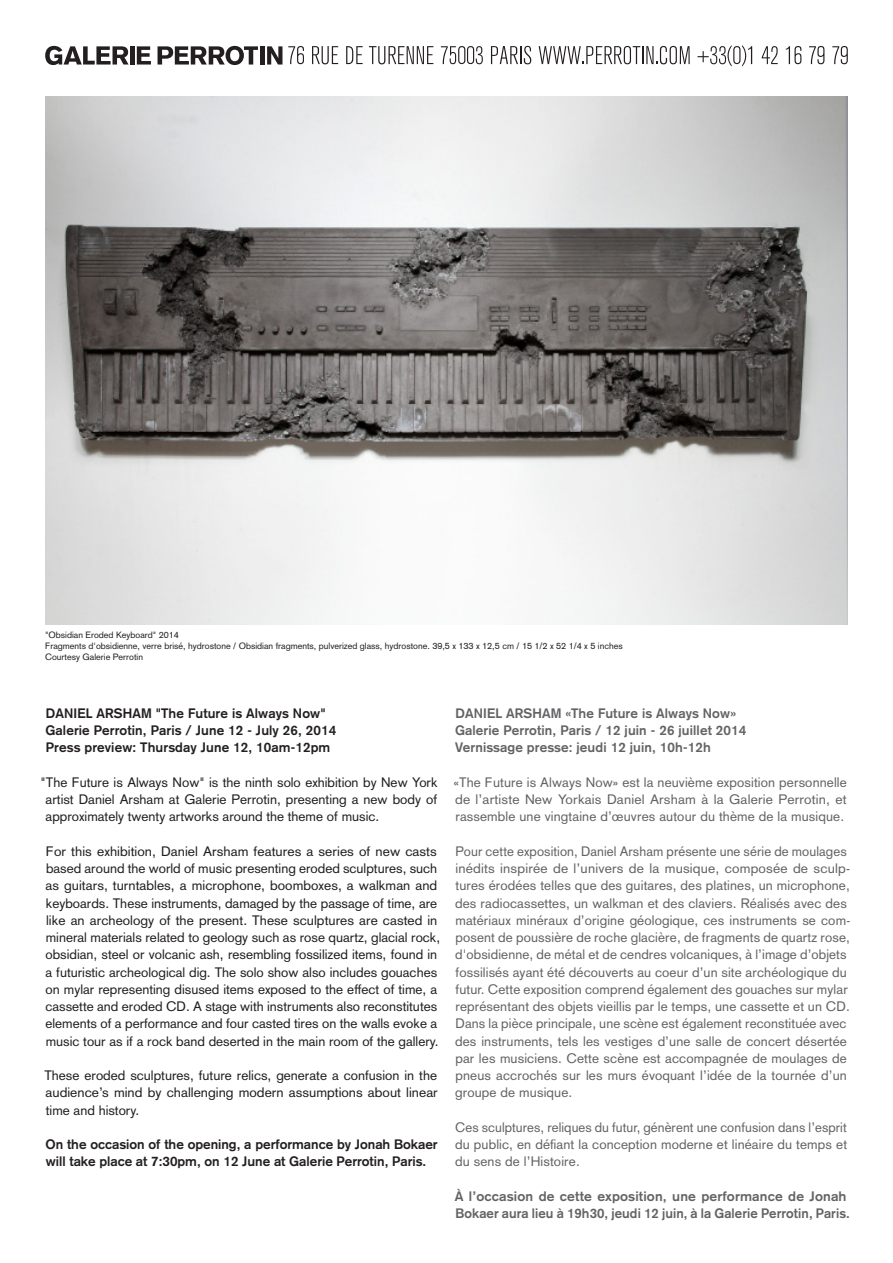
<style>
.page{position:relative;width:893px;height:1263px;background:#fff}
.page>*{position:absolute;margin:0;border:0;box-sizing:border-box;transform-origin:0 0}
.t1{font:13.5px/17.2px "Akzidenz Grotesk";letter-spacing:.01em;color:#636366;text-align:justify}
.t2{font:13.5px/17.2px "Akzidenz Grotesk";color:#231f20;text-align:justify}
.t3{font:700 13.5px/17.2px "Akzidenz Grotesk";letter-spacing:.01em;color:#636366}
.t4{font:700 13.5px/17.2px "Akzidenz Grotesk";letter-spacing:.01em;color:#231f20}
.t5{font:9px/10.8px "Akzidenz Grotesk";color:#231f20}
</style>
<div class="page">
<svg style="left:288px;top:46px;width:16px;height:18px"></svg>
<svg style="left:312px;top:46px;width:26px;height:18px"></svg>
<svg style="left:346px;top:46px;width:17px;height:18px"></svg>
<svg style="left:369px;top:46px;width:64px;height:18px"></svg>
<svg style="left:441px;top:46px;width:42px;height:18px"></svg>
<svg style="left:491px;top:46px;width:40px;height:18px"></svg>
<svg style="left:539px;top:46px;width:151px;height:18px"></svg>
<svg style="left:698px;top:45px;width:54px;height:22px"></svg>
<svg style="left:762px;top:46px;width:16px;height:18px"></svg>
<svg style="left:786px;top:46px;width:15px;height:18px"></svg>
<svg style="left:809px;top:46px;width:15px;height:18px"></svg>
<svg style="left:832px;top:46px;width:16px;height:18px"></svg>
<svg style="left:45px;top:46px;width:84px;height:19px"></svg>
<div style="left:130px;top:46px;width:5px;height:19px;background:#231f20"></div>
<svg style="left:137px;top:46px;width:14px;height:19px"></svg>
<svg style="left:158px;top:46px;width:100px;height:19px"></svg>
<div style="left:260px;top:46px;width:5px;height:19px;background:#231f20"></div>
<svg style="left:267px;top:46px;width:15px;height:19px"></svg>
<img style="left:46px;top:97px;width:802px;height:528px">
<p class="t5" style="left:45px;top:630px;width:579px">"Obsidian Eroded Keyboard" 2014<br>Fragments d'obsidienne, verre brisé, hydrostone / Obsidian fragments, pulverized glass, hydrostone. 39,5 x 133 x 12,5 cm / 15 1/2 x 52 1/4 x 5 inches<br>Courtesy Galerie Perrotin</p>
<p class="t4" style="left:45px;top:704px;width:292px">DANIEL ARSHAM "The Future is Always Now"<br>Galerie Perrotin, Paris / June 12 - July 26, 2014<br>Press preview: Thursday June 12, 10am-12pm</p>
<p class="t2" style="left:46px;top:773px;width:393px;text-indent:-5px">"The Future is Always Now" is the ninth solo exhibition by New York artist Daniel Arsham at Galerie Perrotin, presenting a new body of approximately twenty artworks around the theme of music.</p>
<p class="t2" style="left:46px;top:842px;width:396px;text-align:left">For this exhibition, Daniel Arsham features a series of new casts based around the world of music presenting eroded sculptures, such as guitars, turntables, a microphone, boomboxes, a walkman and keyboards. These instruments, damaged by the passage of time, are like an archeology of the present. These sculptures are casted in mineral materials related to geology such as rose quartz, glacial rock, obsidian, steel or volcanic ash, resembling fossilized items, found in a futuristic archeological dig. The solo show also includes gouaches on mylar representing disused items exposed to the effect of time, a cassette and eroded CD. A stage with instruments also reconstitutes elements of a performance and four casted tires on the walls evoke a music tour as if a rock band deserted in the main room of the gallery.</p>
<p class="t2" style="left:44px;top:1067px;width:395px">These eroded sculptures, future relics, generate a confusion in the audience’s mind by challenging modern assumptions about linear time and history.</p>
<p class="t4" style="left:45px;top:1136px;width:394px">On the occasion of the opening, a performance by Jonah Bokaer will take place at 7:30pm, on 12 June at Galerie Perrotin, Paris.</p>
<p class="t3" style="left:455px;top:704px;width:293px">DANIEL ARSHAM «The Future is Always Now»<br>Galerie Perrotin, Paris / 12 juin - 26 juillet 2014<br>Vernissage presse: jeudi 12 juin, 10h-12h</p>
<p class="t1" style="left:453px;top:773px;width:395px">«The Future is Always Now» est la neuvième exposition personnelle de l’artiste New Yorkais Daniel Arsham à la Galerie Perrotin, et rassemble une vingtaine d’œuvres autour du thème de la musique.</p>
<p class="t1" style="left:455px;top:842px;width:397px;text-align:left">Pour cette exposition, Daniel Arsham présente une série de moulages inédits inspirée de l’univers de la musique, composée de sculp&shy;tures érodées telles que des guitares, des platines, un microphone, des radiocassettes, un walkman et des claviers. Réalisés avec des matériaux minéraux d’origine géologique, ces instruments se com&shy;posent de poussière de roche glacière, de fragments de quartz rose, d'obsidienne, de métal et de cendres volcaniques, à l’image d’objets fossilisés ayant été découverts au coeur d’un site archéologique du futur. Cette exposition comprend également des gouaches sur mylar représentant des objets vieillis par le temps, une cassette et un CD.<br>Dans la pièce principale, une scène est également reconstituée avec des instruments, tels les vestiges d’une salle de concert désertée par les musiciens. Cette scène est accompagnée de moulages de pneus accrochés sur les murs évoquant l’idée de la tournée d’un groupe de musique.</p>
<p class="t1" style="left:455px;top:1118px;width:393px">Ces sculptures, reliques du futur, génèrent une confusion dans l’esprit du public, en défiant la conception moderne et linéaire du temps et du sens de l’Histoire.</p>
<p class="t3" style="left:455px;top:1187px;width:397px">À l’occasion de cette exposition, une performance de Jonah<br>Bokaer aura lieu à 19h30, jeudi 12 juin, à la Galerie Perrotin, Paris.</p>
</div>
